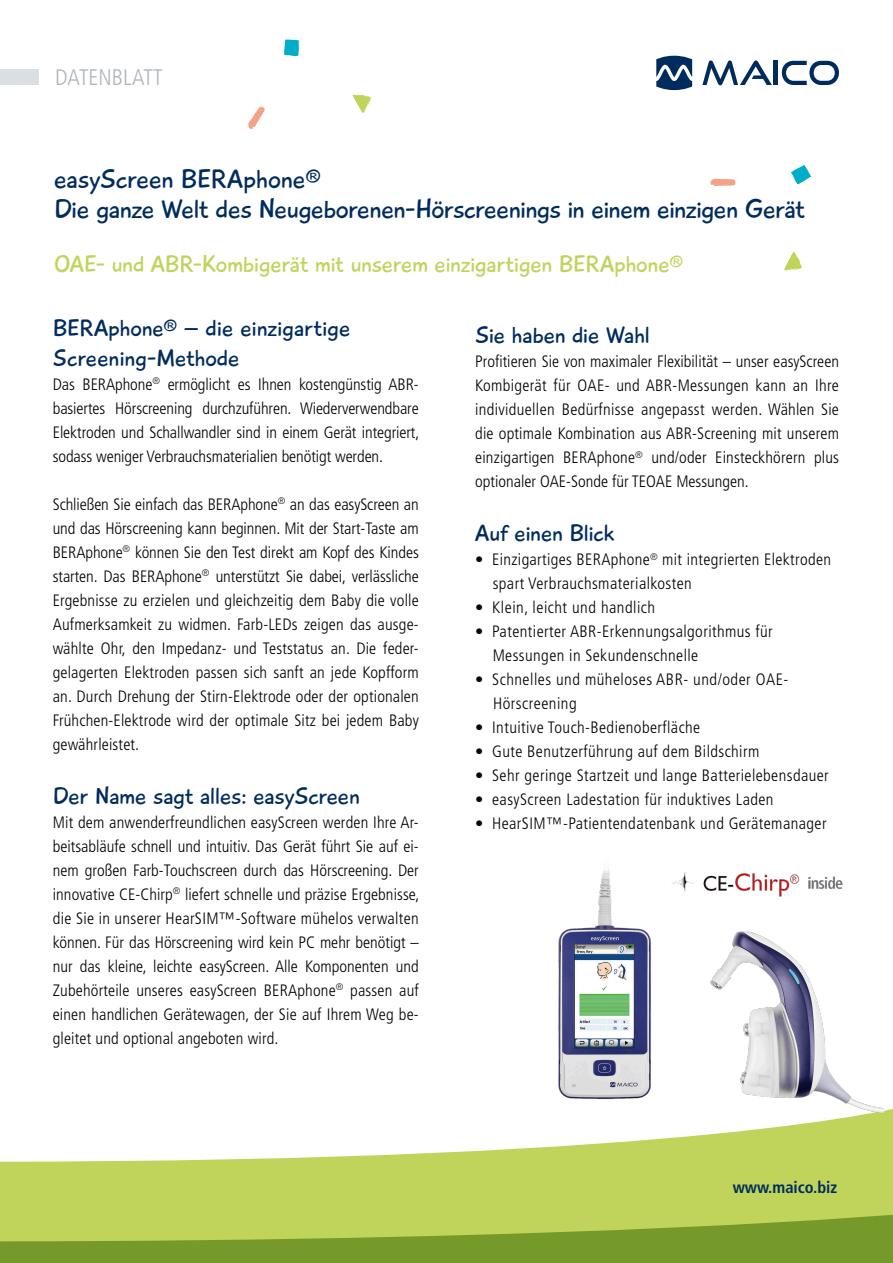
<style>
.page{position:relative;width:893px;height:1263px;background:#fff}
.page>*{position:absolute;margin:0;border:0;box-sizing:border-box;transform-origin:0 0}
.t1{font:27px/30px "Playtime With Hot Toddies";letter-spacing:-.015em;color:#002c5d}
.t2{font:24px/30px "Playtime With Hot Toddies";color:#002c5d}
.t3{font:24px "Playtime With Hot Toddies";color:#c0d45c}
.t4{font:300 condensed 22.5px "Frutiger LT Std";color:#adb5bb}
.t5{font:300 condensed 16.5px/24px "Frutiger LT Std";letter-spacing:.025em;color:#000;text-align:justify}
.t6{font:700 condensed 16.5px "Frutiger LT Std";color:#002c5d}
</style>
<div class="page">
<svg style="left:0;top:1109px;width:893px;height:105px;fill:#c0d45c"></svg>
<svg style="left:0;top:1214px;width:893px;height:49px;background:#92b03c"></svg>
<svg style="left:702px;top:60px;width:70px;height:25px"></svg>
<hr style="left:774px;top:61px;width:4px;height:24px;background:#002c5d">
<svg style="left:782px;top:61px;width:57px;height:24px"></svg>
<svg style="left:656px;top:56px;width:36px;height:34px"></svg>
<svg style="left:248px;top:106px;width:17px;height:23px"></svg>
<svg style="left:284px;top:40px;width:15px;height:16px"></svg>
<svg style="left:352px;top:95px;width:19px;height:18px"></svg>
<svg style="left:710px;top:178px;width:26px;height:8px"></svg>
<svg style="left:791px;top:165px;width:20px;height:20px"></svg>
<svg style="left:784px;top:251px;width:18px;height:19px"></svg>
<div style="left:0;top:69px;width:38px;height:16px;background:#d9dfe2"></div>
<img style="left:443px;top:869px;width:441px;height:291px">
<h3 class="t4" style="left:55px;top:64px;width:109px">DATENBLATT</h3>
<h1 class="t1" style="left:54px;top:164px;width:753px">easyScreen BERAphone®<br>Die ganze Welt des Neugeborenen-Hörscreenings in einem einzigen Gerät</h1>
<h2 class="t3" style="left:54px;top:249px;width:631px">OAE- und ABR-Kombigerät mit unserem einzigartigen BERAphone®</h2>
<h2 class="t2" style="left:53px;top:313px;width:299px">BERAphone® – die einzigartige<br>Screening-Methode</h2>
<p class="t5" style="left:53px;top:372px;width:368px">Das BERAphone<sup>®</sup> ermöglicht es Ihnen kostengünstig ABR&shy;basiertes Hörscreening durchzuführen. Wiederverwendbare Elektroden und Schallwandler sind in einem Gerät integriert, sodass weniger Verbrauchsmaterialien benötigt werden.</p>
<p class="t5" style="left:53px;top:492px;width:368px">Schließen Sie einfach das BERAphone<sup>®</sup> an das easyScreen an und das Hörscreening kann beginnen. Mit der Start-Taste am BERAphone<sup>®</sup> können Sie den Test direkt am Kopf des Kindes starten. Das BERAphone<sup>®</sup> unterstützt Sie dabei, verlässliche Ergebnisse zu erzielen und gleichzeitig dem Baby die volle Aufmerksamkeit zu widmen. Farb-LEDs zeigen das ausge&shy;wählte Ohr, den Impedanz- und Teststatus an. Die feder&shy;gelagerten Elektroden passen sich sanft an jede Kopfform an. Durch Drehung der Stirn-Elektrode oder der optionalen Frühchen-Elektrode wird der optimale Sitz bei jedem Baby gewährleistet.</p>
<h2 class="t2" style="left:53px;top:781px;width:308px">Der Name sagt alles: easyScreen</h2>
<p class="t5" style="left:53px;top:810px;width:368px">Mit dem anwenderfreundlichen easyScreen werden Ihre Ar&shy;beitsabläufe schnell und intuitiv. Das Gerät führt Sie auf ei&shy;nem großen Farb-Touchscreen durch das Hörscreening. Der innovative CE-Chirp<sup>®</sup> liefert schnelle und präzise Ergebnisse, die Sie in unserer HearSIM™-Software mühelos verwalten können. Für das Hörscreening wird kein PC mehr benötigt – nur das kleine, leichte easyScreen. Alle Komponenten und Zubehörteile unseres easyScreen BERAphone<sup>®</sup> passen auf einen handlichen Gerätewagen, der Sie auf Ihrem Weg be&shy;gleitet und optional angeboten wird.</p>
<h2 class="t2" style="left:475px;top:320px;width:176px">Sie haben die Wahl</h2>
<p class="t5" style="left:475px;top:350px;width:365px">Profitieren Sie von maximaler Flexibilität – unser easyScreen Kombigerät für OAE- und ABR-Messungen kann an Ihre individuellen Bedürfnisse angepasst werden. Wählen Sie die optimale Kombination aus ABR-Screening mit unserem einzigartigen BERAphone<sup>®</sup> und/oder Einsteckhörern plus optionaler OAE-Sonde für TEOAE Messungen.</p>
<h2 class="t2" style="left:475px;top:518px;width:141px">Auf einen Blick</h2>
<p class="t5" style="left:493px;top:548px;width:340px;text-indent:-17px">• Einzigartiges BERAphone<sup>®</sup> mit integrierten Elektroden spart Verbrauchsmaterialkosten</p>
<p class="t5" style="left:475px;top:596px;width:181px">• Klein, leicht und handlich</p>
<p class="t5" style="left:493px;top:620px;width:282px;text-indent:-17px">• Patentierter ABR-Erkennungsalgorithmus für<br>Messungen in Sekundenschnelle</p>
<p class="t5" style="left:493px;top:668px;width:297px;text-indent:-18px">• Schnelles und müheloses ABR- und/oder OAE-<br>Hörscreening</p>
<p class="t5" style="left:475px;top:716px;width:227px">• Intuitive Touch-Bedienoberfläche</p>
<p class="t5" style="left:475px;top:740px;width:286px">• Gute Benutzerführung auf dem Bildschirm</p>
<p class="t5" style="left:475px;top:764px;width:355px">• Sehr geringe Startzeit und lange Batterielebensdauer</p>
<p class="t5" style="left:475px;top:788px;width:300px">• easyScreen Ladestation für induktives Laden</p>
<p class="t5" style="left:475px;top:812px;width:353px">• HearSIM™-Patientendatenbank und Gerätemanager</p>
<p class="t6" style="left:733px;top:1177px;width:106px">www.maico.biz</p>
</div>
